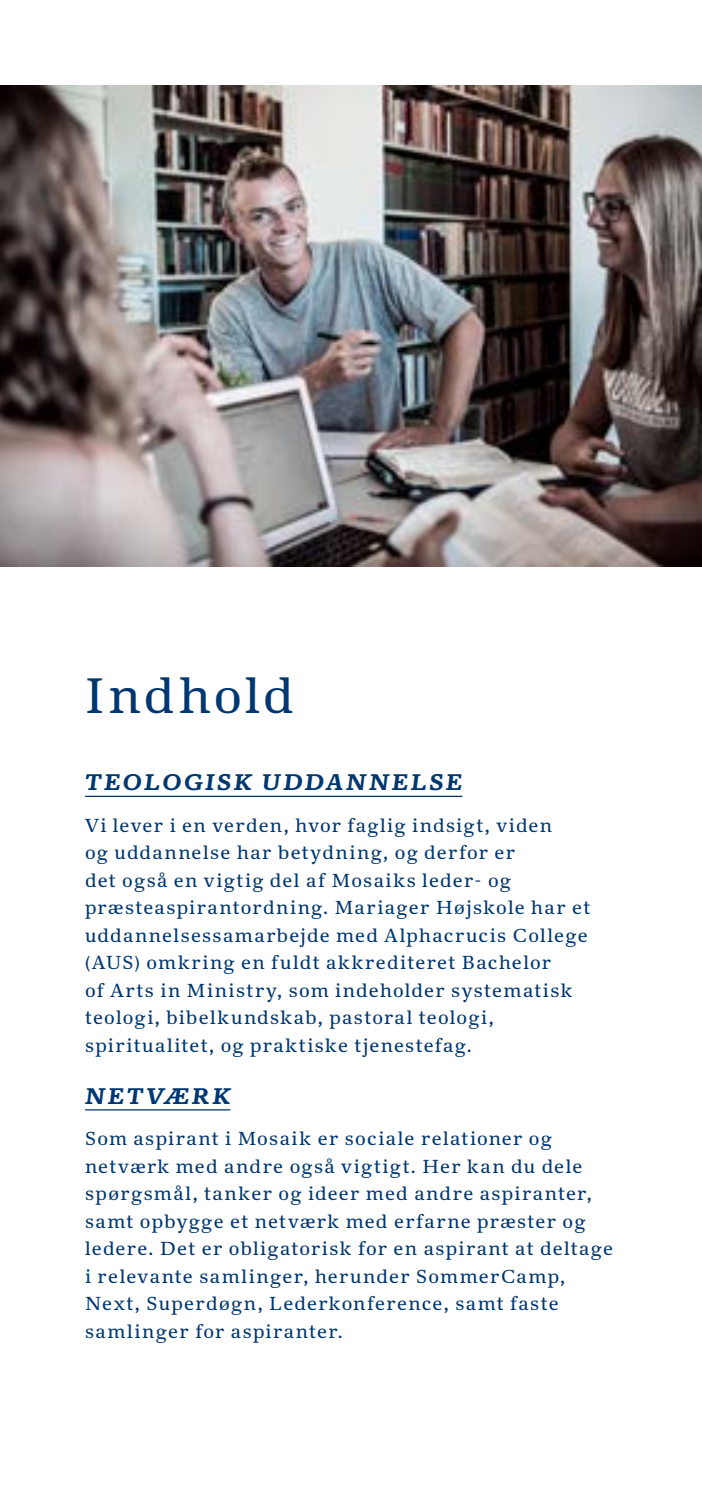
<style>
.page{position:relative;width:702px;height:1489px;background:#fff}
.page>*{position:absolute;margin:0;border:0;box-sizing:border-box;transform-origin:0 0}
.t1{font:300 49.5px "Kunstuff";letter-spacing:.065em;color:#003770}
.t2{font:italic 700 22.5px "Kunstuff";letter-spacing:.11em;color:#003770}
.t3{font:300 18.75px/27.5px "Kunstuff";letter-spacing:.075em;color:#003770}
</style>
<div class="page">
<img style="left:0;top:85px;width:702px;height:481px">
<hr style="left:85px;top:795px;width:377px;height:2px;background:#003770">
<hr style="left:85px;top:1109px;width:145px;height:1px;background:#003770">
<h1 class="t1" style="left:85px;top:665px;width:210px">Indhold</h1>
<p class="t2" style="left:85px;top:768px;width:379px">TEOLOGISK UDDANNELSE</p>
<p class="t3" style="left:85px;top:811px;width:506px">Vi lever i en verden, hvor faglig indsigt, viden<br>og uddannelse har betydning, og derfor er<br>det også en vigtig del af Mosaiks leder- og præsteaspirantordning. Mariager Højskole har et uddannelsessamarbejde med Alphacrucis College (AUS) omkring en fuldt akkrediteret Bachelor<br>of Arts in Ministry, som indeholder systematisk teologi, bibelkundskab, pastoral teologi, spiritualitet, og praktiske tjenestefag.</p>
<p class="t2" style="left:85px;top:1081px;width:147px">NETVÆRK</p>
<p class="t3" style="left:85px;top:1124px;width:529px">Som aspirant i Mosaik er sociale relationer og netværk med andre også vigtigt. Her kan du dele spørgsmål, tanker og ideer med andre aspiranter, samt opbygge et netværk med erfarne præster og ledere. Det er obligatorisk for en aspirant at deltage i relevante samlinger, herunder SommerCamp, Next, Superdøgn, Lederkonference, samt faste samlinger for aspiranter.</p>
</div>
